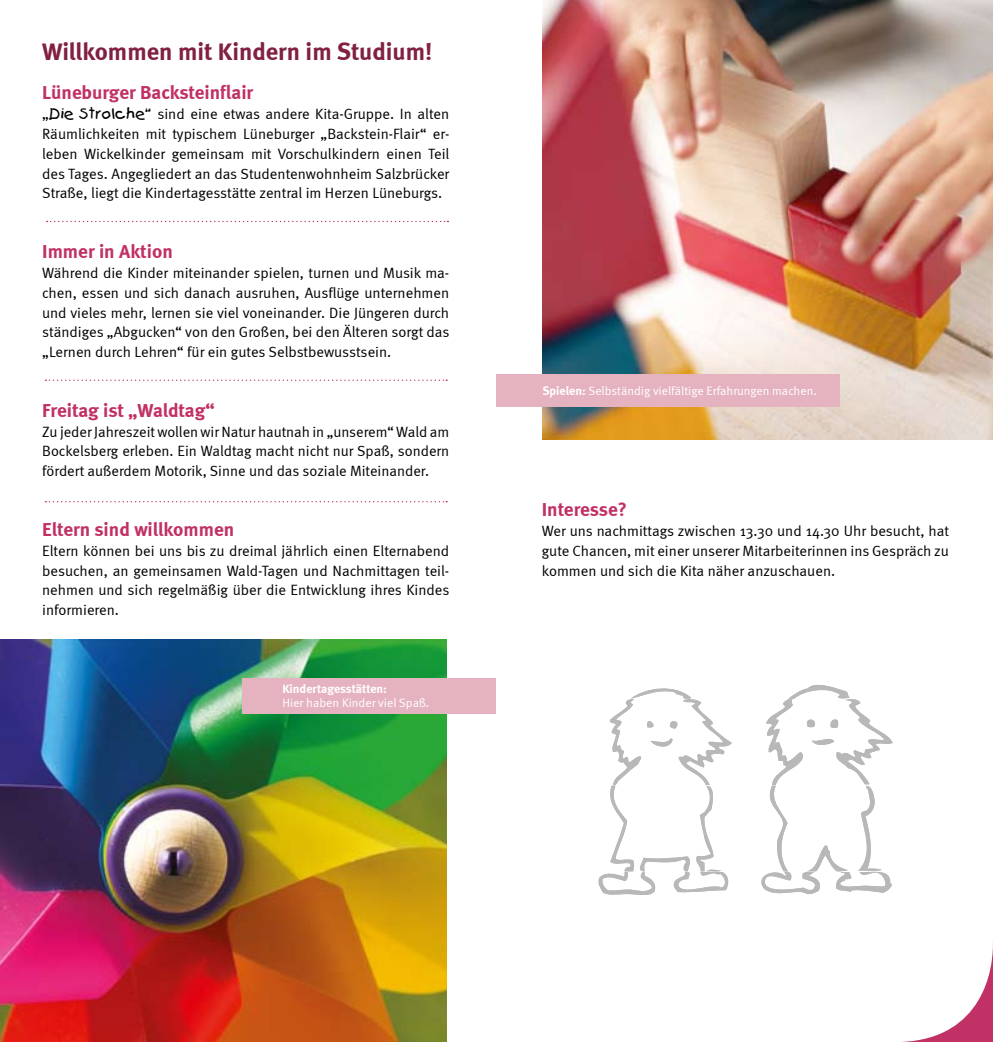
<style>
.page{position:relative;width:993px;height:1042px;background:#fff}
.page>*{position:absolute;margin:0;border:0;box-sizing:border-box;transform-origin:0 0}
.t1{font:700 24.5px "Meta";color:#812043}
.t2{font:700 19.25px "Meta";color:#c13166}
.t3{font:14.88px/19.8px "Meta Normal";color:#000;text-align:justify}
.t4{font:12.25px "Meta Normal";color:#fff}
.t5{font:700 12.25px "Meta";color:#fff}
.s1{font-family:"Kids Plain"}
.s2{font-family:"Meta";font-weight:700}
</style>
<div class="page">
<svg style="left:731px;top:684px;width:261px;height:358px"></svg>
<svg style="left:45px;top:379px;width:402px;height:2px"></svg>
<svg style="left:47px;top:221px;width:401px;height:1px"></svg>
<img style="left:0;top:639px;width:446px;height:403px">
<img style="left:542px;top:0;width:450px;height:440px">
<div style="left:496px;top:374px;width:344px;height:33px;background:#e5b2c0"></div>
<div style="left:242px;top:678px;width:253px;height:36px;background:#e5b2c0"></div>
<svg style="left:45px;top:501px;width:402px;height:1px"></svg>
<svg style="left:598px;top:688px;width:133px;height:207px"></svg>
<svg style="left:753px;top:685px;width:139px;height:210px"></svg>
<h1 class="t1" style="left:42px;top:36px;width:391px">Willkommen mit Kindern im Studium!</h1>
<p class="t2" style="left:42px;top:81px;width:212px">Lüneburger Backsteinflair</p>
<p class="t3" style="left:42px;top:104px;width:408px">„<span class="s1">Die Strolche“</span> sind eine etwas andere Kita-Gruppe. In alten Räumlichkeiten mit typischem Lüneburger „Backstein-Flair“ er&shy;leben Wickelkinder gemeinsam mit Vorschulkindern einen Teil des Tages. Angegliedert an das Studentenwohnheim Salzbrücker Straße, liegt die Kindertagesstätte zentral im Herzen Lüneburgs.</p>
<p class="t2" style="left:42px;top:240px;width:132px">Immer in Aktion</p>
<p class="t3" style="left:42px;top:263px;width:408px">Während die Kinder miteinander spielen, turnen und Musik ma&shy;chen, essen und sich danach ausruhen, Ausflüge unternehmen und vieles mehr, lernen sie viel voneinander. Die Jüngeren durch ständiges „Abgucken“ von den Großen, bei den Älteren sorgt das „Lernen durch Lehren“ für ein gutes Selbstbewusstsein.</p>
<p class="t2" style="left:42px;top:399px;width:174px">Freitag ist „Waldtag“</p>
<p class="t3" style="left:42px;top:421px;width:408px">Zu jeder Jahreszeit wollen wir Natur hautnah in „unserem“ Wald am Bockelsberg erleben. Ein Waldtag macht nicht nur Spaß, sondern fördert außerdem Motorik, Sinne und das soziale Miteinander.</p>
<p class="t2" style="left:42px;top:518px;width:193px">Eltern sind willkommen</p>
<p class="t3" style="left:42px;top:540px;width:408px">Eltern können bei uns bis zu dreimal jährlich einen Elternabend besuchen, an gemeinsamen Wald-Tagen und Nachmittagen teil&shy;nehmen und sich regelmäßig über die Entwicklung ihres Kindes informieren.</p>
<p class="t5" style="left:282px;top:681px;width:106px">Kindertagesstätten:</p>
<p class="t4" style="left:282px;top:696px;width:148px">Hier haben Kinder viel Spaß.</p>
<p class="t4" style="left:542px;top:384px;width:276px"><span class="s2">Spielen:</span> Selbständig vielfältige Erfahrungen machen.</p>
<p class="t2" style="left:541px;top:498px;width:87px">Interesse?</p>
<p class="t3" style="left:541px;top:521px;width:408px">Wer uns nachmittags zwischen 13.30 und 14.30 Uhr besucht, hat gute Chancen, mit einer unserer Mitarbeiterinnen ins Gespräch zu kommen und sich die Kita näher anzuschauen.</p>
</div>
